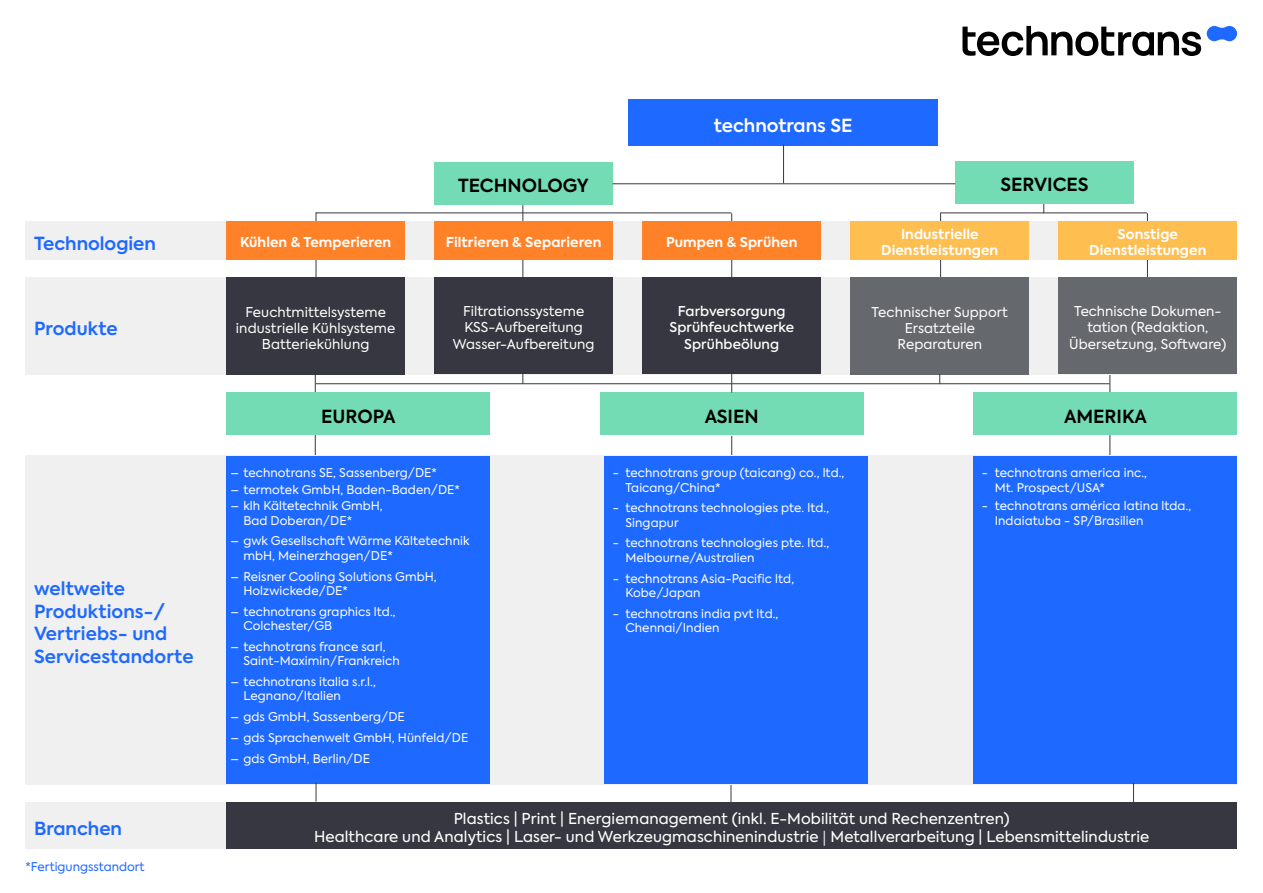
<style>
.page{position:relative;width:1263px;height:893px;background:#fff}
.page>*{position:absolute;margin:0;border:0;box-sizing:border-box;transform-origin:0 0}
.t1{font:600 18px/22.5px "Axiforma";letter-spacing:.005em;color:#1e69ff}
.t2{font:600 18px "Axiforma";color:#000}
.t3{font:600 18px "Axiforma";color:#fff}
.t4{font:15px/18px "Axiforma";letter-spacing:.005em;color:#fff;text-align:center}
.t5{font:13.5px/16.2px "Axiforma";letter-spacing:.005em;color:#fff;text-align:center}
.t6{font:700 13.5px/16.2px "Axiforma";letter-spacing:.005em;color:#fff;text-align:center}
.t7{font:500 13.5px/16.2px "Axiforma";letter-spacing:.005em;color:#fff;text-align:center}
.t8{font:12px/14.4px "Axiforma";letter-spacing:.005em;color:#fff}
.t9{font:12px "Axiforma";color:#1e69ff}
.s1{font-family:"Minion Pro"}
</style>
<div class="page">
<svg style="left:731px;top:436px;width:1px;height:19px"></svg>
<svg style="left:731px;top:784px;width:1px;height:18px"></svg>
<hr style="left:315px;top:374px;width:1px;height:83px;background:#373741">
<hr style="left:1109px;top:370px;width:1px;height:87px;background:#373741">
<hr style="left:1147px;top:213px;width:1px;height:73px;background:#373741">
<hr style="left:940px;top:212px;width:1px;height:74px;background:#373741">
<hr style="left:731px;top:213px;width:1px;height:73px;background:#373741">
<hr style="left:316px;top:212px;width:1px;height:74px;background:#373741">
<hr style="left:522px;top:204px;width:1px;height:74px;background:#373741">
<div style="left:26px;top:802px;width:1211px;height:47px;background:#f0f0f0"></div>
<div style="left:26px;top:455px;width:1211px;height:329px;background:#f0f0f0"></div>
<div style="left:226px;top:457px;width:264px;height:327px;background:#1e69ff"></div>
<div style="left:26px;top:278px;width:1211px;height:97px;background:#f0f0f0"></div>
<div style="left:26px;top:221px;width:1211px;height:39px;background:#f0f0f0"></div>
<div style="left:628px;top:99px;width:310px;height:47px;background:#1e69ff"></div>
<div style="left:434px;top:162px;width:178px;height:42px;background:#73dcb4"></div>
<div style="left:955px;top:161px;width:179px;height:43px;background:#73dcb4"></div>
<div style="left:226px;top:221px;width:179px;height:39px;background:#ff8228"></div>
<div style="left:434px;top:221px;width:179px;height:39px;background:#ff8228"></div>
<div style="left:642px;top:221px;width:179px;height:39px;background:#ff8228"></div>
<div style="left:850px;top:221px;width:179px;height:39px;background:#ffbe50"></div>
<div style="left:1058px;top:221px;width:179px;height:39px;background:#ffbe50"></div>
<div style="left:226px;top:278px;width:179px;height:97px;background:#373741"></div>
<div style="left:434px;top:278px;width:179px;height:96px;background:#373741"></div>
<div style="left:642px;top:278px;width:179px;height:96px;background:#373741"></div>
<div style="left:850px;top:278px;width:179px;height:97px;background:#65696e"></div>
<div style="left:1058px;top:278px;width:179px;height:96px;background:#65696e"></div>
<div style="left:226px;top:393px;width:264px;height:42px;background:#73dcb4"></div>
<div style="left:600px;top:393px;width:263px;height:42px;background:#73dcb4"></div>
<div style="left:973px;top:393px;width:264px;height:42px;background:#73dcb4"></div>
<div style="left:604px;top:457px;width:264px;height:327px;background:#1e69ff"></div>
<div style="left:973px;top:457px;width:264px;height:327px;background:#1e69ff"></div>
<svg style="left:962px;top:26px;width:239px;height:30px"></svg>
<svg style="left:1207px;top:26px;width:30px;height:15px"></svg>
<div style="left:226px;top:802px;width:1011px;height:47px;background:#373741"></div>
<hr style="left:612px;top:183px;width:343px;height:1px;background:#373741">
<hr style="left:316px;top:383px;width:793px;height:1px;background:#373741">
<hr style="left:316px;top:212px;width:415px;height:1px;background:#373741">
<hr style="left:783px;top:145px;width:1px;height:38px;background:#373741">
<hr style="left:941px;top:212px;width:206px;height:1px;background:#373741">
<svg style="left:731px;top:374px;width:1px;height:19px"></svg>
<svg style="left:1133px;top:783px;width:1px;height:19px"></svg>
<svg style="left:316px;top:782px;width:1px;height:20px"></svg>
<h1 class="t1" style="left:34px;top:232px;width:123px">Technologien</h1>
<h1 class="t1" style="left:34px;top:318px;width:85px">Produkte</h1>
<h1 class="t1" style="left:34px;top:577px;width:161px">weltweite<br>Produktions-/<br>Vertriebs- und<br>Servicestandorte</h1>
<h1 class="t1" style="left:34px;top:817px;width:90px">Branchen</h1>
<p class="t9" style="left:26px;top:859px;width:121px">*Fertigungsstandort</p>
<h1 class="t3" style="left:714px;top:113px;width:140px">technotrans SE</h1>
<h1 class="t2" style="left:458px;top:173px;width:132px">TECHNOLOGY</h1>
<h1 class="t2" style="left:1000px;top:173px;width:90px">SERVICES</h1>
<p class="t6" style="left:240px;top:235px;width:153px">Kühlen &amp; Temperieren</p>
<p class="t6" style="left:446px;top:235px;width:157px">Filtrieren &amp; Separieren</p>
<p class="t6" style="left:666px;top:235px;width:133px">Pumpen &amp; Sprühen</p>
<p class="t6" style="left:881px;top:226px;width:119px">Industrielle<br>Dienstleistungen</p>
<p class="t6" style="left:1089px;top:226px;width:119px">Sonstige<br>Dienstleistungen</p>
<p class="t5" style="left:236px;top:304px;width:161px">Feuchtmittelsysteme industrielle Kühlsysteme<br>Batteriekühlung</p>
<p class="t5" style="left:453px;top:303px;width:143px">Filtrationssysteme<br>KSS-Aufbereitung<br>Wasser-Aufbereitung</p>
<p class="t7" style="left:669px;top:303px;width:126px">Farbversorgung<br>Sprühfeuchtwerke<br>Sprühbeölung</p>
<p class="t5" style="left:871px;top:304px;width:138px">Technischer Support<br>Ersatzteile<br>Reparaturen</p>
<p class="t5" style="left:1069px;top:303px;width:159px">Technische Dokumen&shy;tation (Redaktion,<br>Übersetzung, Software)</p>
<h1 class="t2" style="left:321px;top:404px;width:76px">EUROPA</h1>
<h1 class="t2" style="left:705px;top:404px;width:55px">ASIEN</h1>
<h1 class="t2" style="left:1064px;top:404px;width:84px">AMERIKA</h1>
<p class="t8" style="left:231px;top:466px;width:208px">– technotrans SE, Sassenberg/DE*</p>
<p class="t8" style="left:231px;top:482px;width:231px">– termotek GmbH, Baden-Baden/DE*</p>
<p class="t8" style="left:243px;top:499px;width:141px;text-indent:-13px">– klh Kältetechnik GmbH,<br>Bad Doberan/DE*</p>
<p class="t8" style="left:243px;top:534px;width:228px;text-indent:-13px">– gwk Gesellschaft Wärme Kältetechnik mbH, Meinerzhagen/DE*</p>
<p class="t8" style="left:243px;top:569px;width:195px;text-indent:-13px">– Reisner Cooling Solutions GmbH,<br>Holzwickede/DE*</p>
<p class="t8" style="left:243px;top:604px;width:154px;text-indent:-13px">– technotrans graphics ltd.,<br>Colchester/GB</p>
<p class="t8" style="left:243px;top:640px;width:158px;text-indent:-13px">– technotrans france sarl,<br>Saint-Maximin/Frankreich</p>
<p class="t8" style="left:243px;top:675px;width:134px;text-indent:-13px">– technotrans italia s.r.l.,<br>Legnano/Italien</p>
<p class="t8" style="left:231px;top:710px;width:176px">– gds GmbH, Sassenberg/DE</p>
<p class="t8" style="left:231px;top:731px;width:239px">– gds Sprachenwelt GmbH, Hünfeld/DE</p>
<p class="t8" style="left:231px;top:751px;width:141px">– gds GmbH, Berlin/DE</p>
<p class="t8" style="left:625px;top:466px;width:221px;text-indent:-13px">- technotrans group (taicang) co., ltd.,<br>Taicang/China*</p>
<p class="t8" style="left:625px;top:501px;width:205px;text-indent:-13px">- technotrans technologies pte. ltd.,<br>Singapur</p>
<p class="t8" style="left:625px;top:536px;width:205px;text-indent:-13px">- technotrans technologies pte. ltd.,<br>Melbourne/Australien</p>
<p class="t8" style="left:625px;top:571px;width:170px;text-indent:-13px">- technotrans Asia-Pacific ltd,<br>Kobe/Japan</p>
<p class="t8" style="left:625px;top:606px;width:155px;text-indent:-13px">- technotrans india pvt ltd.,<br>Chennai/Indien</p>
<p class="t8" style="left:995px;top:466px;width:154px;text-indent:-13px">- technotrans america inc.,<br>Mt. Prospect/USA*</p>
<p class="t8" style="left:995px;top:499px;width:198px;text-indent:-13px">- technotrans américa latina ltda.,<br>Indaiatuba - SP/Brasilien</p>
<p class="t4" style="left:314px;top:810px;width:837px">Plastics | Print | Energiemanagement (inkl. E-Mobilität und Rechenzentren)<br>Healthcare und Analytics | Laser- und Werkzeugmaschinenindustrie <span class="s1">|</span> Metallverarbeitung | Lebensmittelindustrie</p>
</div>
